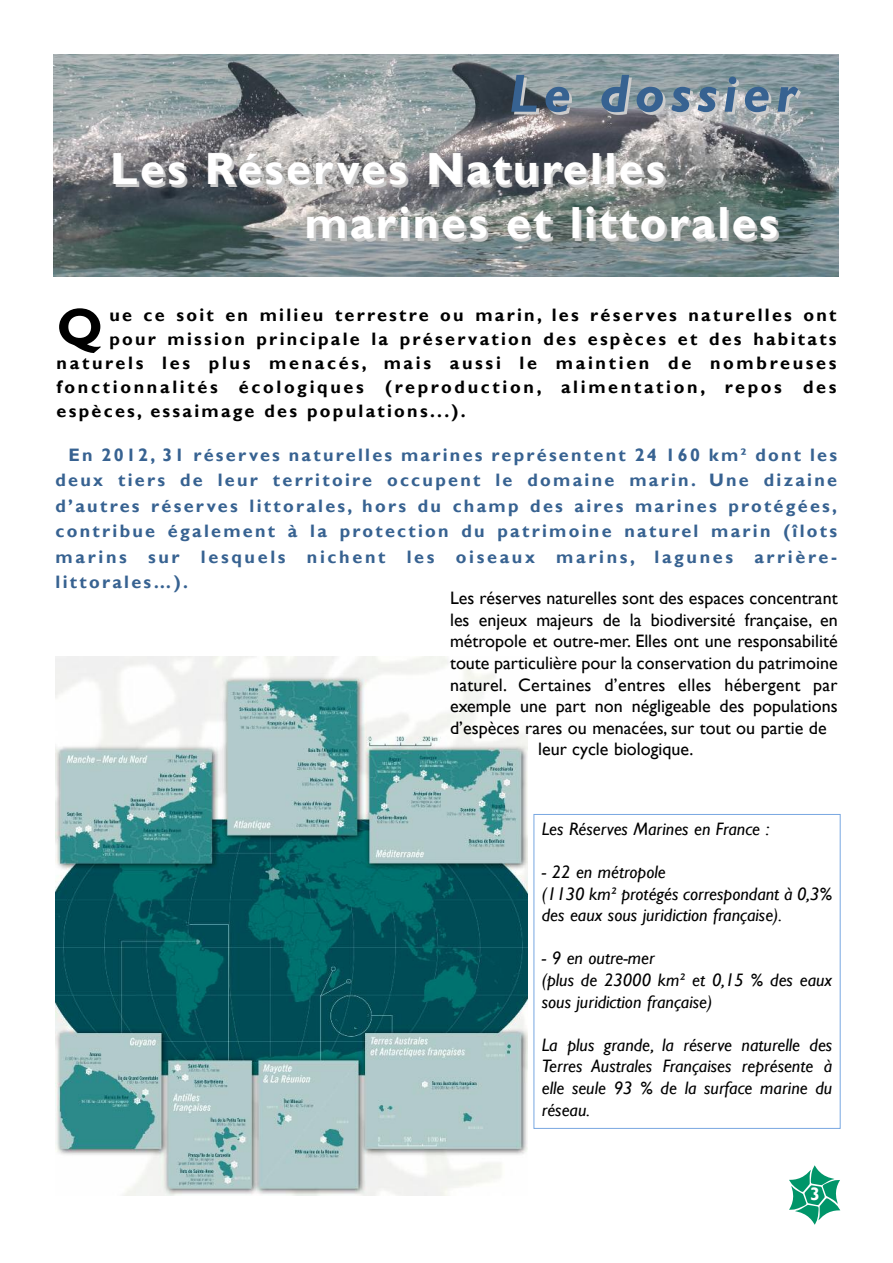
<style>
.page{position:relative;width:893px;height:1263px;background:#fff}
.page>*{position:absolute;margin:0;border:0;box-sizing:border-box;transform-origin:0 0}
.t1{font:italic 700 54px "Gill Sans";letter-spacing:.11em;color:#376291}
.t2{font:700 52.8px "Gill Sans";color:#000}
.t3{font:700 45px/54px "Gill Sans";letter-spacing:.05em;color:#fff}
.t4{font:18px "Gill Sans";color:#000}
.t5{font:700 18px/25.5px "Gill Sans";letter-spacing:.15em;color:#376291;text-align:justify}
.t6{font:italic 18px/21.6px "Gill Sans";color:#000}
.t7{font:700 18px "Gill Sans";letter-spacing:.125em;color:#000}
.t8{font:700 18px "Gill Sans";letter-spacing:.15em;color:#000}
.t9{font:700 18px "Gill Sans";color:#fff}
</style>
<div class="page">
<img style="left:54px;top:54px;width:785px;height:222px">
<svg style="left:789px;top:1165px;width:51px;height:60px"></svg>
<div style="left:534px;top:814px;width:306px;height:315px;border:1px solid #78a7e1"></div>
<img style="left:56px;top:657px;width:471px;height:539px">
<h1 class="t1" style="left:509px;top:62px;width:288px">Le dossier</h1>
<h3 class="t3" style="left:304px;top:142px;width:475px;text-indent:-194px">Les Réserves Naturelles marines et littorales</h3>
<h2 class="t2" style="left:57px;top:296px;width:48px">Q</h2>
<p class="t7" style="left:109px;top:304px;width:729px">ue ce soit en milieu terrestre ou marin, les réserves naturelles ont</p>
<p class="t7" style="left:109px;top:328px;width:729px">pour mission principale la préservation des espèces et des habitats</p>
<p class="t8" style="left:57px;top:352px;width:781px">naturels les plus menacés, mais aussi le maintien de nombreuses</p>
<p class="t8" style="left:57px;top:376px;width:781px">fonctionnalités écologiques (reproduction, alimentation, repos des</p>
<p class="t7" style="left:57px;top:400px;width:410px">espèces, essaimage des populations...).</p>
<p class="t5" style="left:56px;top:441px;width:783px;text-indent:13px">En 2012, 31 réserves naturelles marines représentent 24 160 km² dont les deux tiers de leur territoire occupent le domaine marin. Une dizaine d’autres réserves littorales, hors du champ des aires marines protégées, contribue également à la protection du patrimoine naturel marin (îlots marins sur lesquels nichent les oiseaux marins, lagunes arrière&shy;littorales…).</p>
<p class="t4" style="left:450px;top:587px;width:389px">Les réserves naturelles sont des espaces concentrant</p>
<p class="t4" style="left:450px;top:609px;width:389px">les enjeux majeurs de la biodiversité française, en</p>
<p class="t4" style="left:450px;top:631px;width:389px">métropole et outre-mer. Elles ont une responsabilité</p>
<p class="t4" style="left:450px;top:652px;width:389px">toute particulière pour la conservation du patrimoine</p>
<p class="t4" style="left:450px;top:674px;width:389px">naturel. Certaines d’entres elles hébergent par</p>
<p class="t4" style="left:450px;top:695px;width:389px">exemple une part non négligeable des populations</p>
<p class="t4" style="left:450px;top:717px;width:378px">d’espèces rares ou menacées, sur tout ou partie de</p>
<p class="t4" style="left:538px;top:739px;width:157px">leur cycle biologique.</p>
<p class="t6" style="left:542px;top:818px;width:229px">Les Réserves Marines en France :</p>
<p class="t6" style="left:542px;top:861px;width:292px">- 22 en métropole<br>(1130 km² protégés correspondant à 0,3% des eaux sous juridiction française).</p>
<p class="t6" style="left:542px;top:947px;width:292px">- 9 en outre-mer<br>(plus de 23000 km² et 0,15 % des eaux sous juridiction française)</p>
<p class="t6" style="left:542px;top:1034px;width:292px;text-align:justify">La plus grande, la réserve naturelle des Terres Australes Françaises représente à elle seule 93 % de la surface marine du réseau.</p>
<p class="t9" style="left:810px;top:1184px;width:11px">3</p>
</div>
